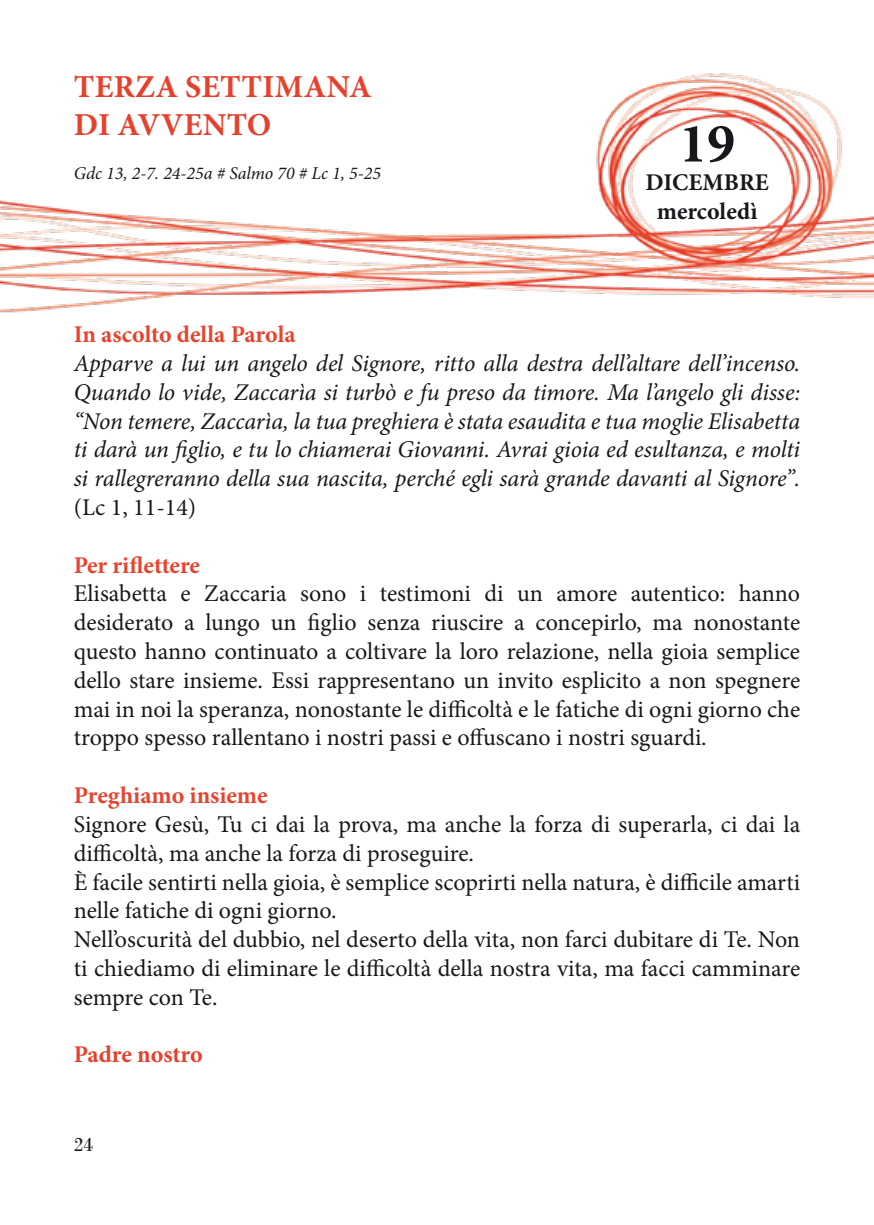
<style>
.page{position:relative;width:874px;height:1225px;background:#fff}
.page>*{position:absolute;margin:0;border:0;box-sizing:border-box;transform-origin:0 0}
.t1{font:700 56px "Minion Pro";color:#1a171c}
.t2{font:700 32px/38.4px "Minion Pro";letter-spacing:.01em;color:#e6412d}
.t3{font:24px/28.8px "Minion Pro";color:#1a171c;text-align:justify}
.t4{font:italic 24px/28.8px "Minion Pro";letter-spacing:-.01em;color:#1a171c;text-align:justify}
.t5{font:700 24px "Minion Pro";letter-spacing:-.005em;color:#e6442e}
.t6{font:700 24px/28.8px "Minion Pro";color:#1a171c;text-align:center}
.t7{font:700 24px "Minion Pro";letter-spacing:-.005em;color:#e6412d}
.t8{font:20px "Bodoni";color:#1a171c}
.t9{font:italic 18px "Minion Pro";color:#1a171c}
</style>
<div class="page">
<img style="left:0;top:73px;width:873px;height:241px">
<h2 class="t2" style="left:74px;top:67px;width:299px">TERZA SETTIMANA<br>DI AVVENTO</h2>
<p class="t9" style="left:74px;top:161px;width:308px">Gdc 13, 2-7. 24-25a # Salmo 70 # Lc 1, 5-25</p>
<h1 class="t1" style="left:678px;top:104px;width:57px">19</h1>
<p class="t6" style="left:645px;top:168px;width:125px">DICEMBRE mercoledì</p>
<p class="t5" style="left:74px;top:317px;width:223px">In ascolto della Parola</p>
<p class="t4" style="left:74px;top:349px;width:727px">Apparve a lui un angelo del Signore, ritto alla destra dell’altare dell’incenso.<br>Quando lo vide, Zaccarìa si turbò e fu preso da timore. Ma l’angelo gli disse: “Non temere, Zaccarìa, la tua preghiera è stata esaudita e tua moglie Elisabetta ti darà un figlio, e tu lo chiamerai Giovanni. Avrai gioia ed esultanza, e molti si rallegreranno della sua nascita, perché egli sarà grande davanti al Signore”.</p>
<p class="t3" style="left:74px;top:493px;width:124px">(Lc 1, 11-14)</p>
<p class="t5" style="left:74px;top:548px;width:128px">Per riflettere</p>
<p class="t3" style="left:74px;top:579px;width:727px">Elisabetta e Zaccaria sono i testimoni di un amore autentico: hanno desiderato a lungo un figlio senza riuscire a concepirlo, ma nonostante questo hanno continuato a coltivare la loro relazione, nella gioia semplice dello stare insieme. Essi rappresentano un invito esplicito a non spegnere mai in noi la speranza, nonostante le difficoltà e le fatiche di ogni giorno che troppo spesso rallentano i nostri passi e offuscano i nostri sguardi.</p>
<p class="t5" style="left:74px;top:778px;width:195px">Preghiamo insieme</p>
<p class="t3" style="left:74px;top:810px;width:727px;text-align:left">Signore Gesù, Tu ci dai la prova, ma anche la forza di superarla, ci dai la difficoltà, ma anche la forza di proseguire.<br>È facile sentirti nella gioia, è semplice scoprirti nella natura, è difficile amarti nelle fatiche di ogni giorno.<br>Nell’oscurità del dubbio, nel deserto della vita, non farci dubitare di Te. Non ti chiediamo di eliminare le difficoltà della nostra vita, ma facci camminare sempre con Te.</p>
<p class="t7" style="left:74px;top:1037px;width:130px">Padre nostro</p>
<p class="t8" style="left:74px;top:1132px;width:21px">24</p>
</div>
